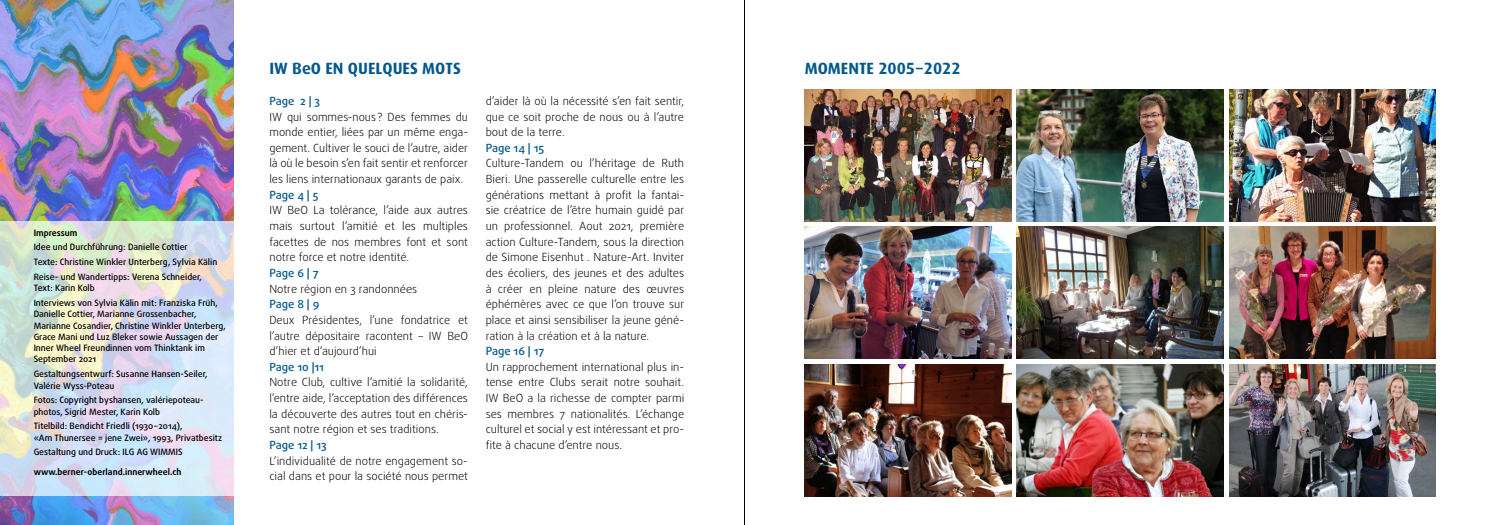
<style>
.page{position:relative;width:1489px;height:525px;background:#fff}
.page>*{position:absolute;margin:0;border:0;box-sizing:border-box;transform-origin:0 0}
.t1{font:700 16.25px "Dax";color:#00588f}
.t2{font:300 11.25px/15.6px "Daxline Pro";color:#000;text-align:justify}
.t3{font:500 11.25px "Daxline Pro";color:#00588f}
.t4{font:500 8.75px/11.2px "Daxline Pro";color:#000}
.t5{font:700 8.75px "Daxline Pro";color:#000}
</style>
<div class="page">
<img style="left:0;top:0;width:234px;height:524px">
<img style="left:804px;top:89px;width:207px;height:132px">
<img style="left:1016px;top:364px;width:207px;height:132px">
<img style="left:1229px;top:89px;width:206px;height:132px">
<img style="left:1229px;top:364px;width:206px;height:132px">
<img style="left:1229px;top:226px;width:206px;height:132px">
<img style="left:1016px;top:89px;width:207px;height:132px">
<img style="left:1016px;top:226px;width:207px;height:132px">
<img style="left:804px;top:226px;width:207px;height:132px">
<img style="left:804px;top:364px;width:207px;height:132px">
<svg style="left:0;top:221px;width:234px;height:274px;background:#dae1e6"></svg>
<hr style="left:744px;top:0;width:1px;height:524px;background:#000">
<p class="t5" style="left:34px;top:226px;width:45px">Impressum</p>
<p class="t4" style="left:34px;top:240px;width:185px;line-height:14.8px">Idee und Durchführung: Danielle Cottier<br>Texte: Christine Winkler Unterberg, Sylvia Kälin<br>Reise- und Wandertipps: Verena Schneider,</p>
<p class="t4" style="left:34px;top:281px;width:185px;line-height:14.8px">Text: Karin Kolb<br>Interviews von Sylvia Kälin mit: Franziska Früh,</p>
<p class="t4" style="left:34px;top:308px;width:193px">Danielle Cottier, Marianne Grossenbacher, Marianne Cosandier, Christine Winkler Unterberg, Grace Mani und Luz Bleker sowie Aussagen der Inner Wheel Freundinnen vom Thinktank im September 2021</p>
<p class="t4" style="left:34px;top:368px;width:175px">Gestaltungsentwurf: Susanne Hansen-Seiler,<br>Valérie Wyss-Poteau</p>
<p class="t4" style="left:34px;top:394px;width:171px">Fotos: Copyright byshansen, valériepoteau&shy;photos, Sigrid Mester, Karin Kolb</p>
<p class="t4" style="left:34px;top:420px;width:190px">Titelbild: Bendicht Friedli (1930–2014),<br>«Am Thunersee = jene Zwei», 1993, Privatbesitz</p>
<p class="t4" style="left:34px;top:446px;width:150px">Gestaltung und Druck: ILG AG WIMMIS</p>
<p class="t5" style="left:34px;top:466px;width:149px">www.berner-oberland.innerwheel.ch</p>
<h1 class="t1" style="left:269px;top:59px;width:193px">IW BeO EN QUELQUES MOTS</h1>
<h1 class="t1" style="left:804px;top:59px;width:157px">MOMENTE 2005–2022</h1>
<p class="t3" style="left:269px;top:93px;width:52px">Page 2 | 3</p>
<p class="t2" style="left:269px;top:109px;width:200px">IW qui sommes-nous ? Des femmes du monde entier, liées par un même enga&shy;gement. Cultiver le souci de l’autre, aider là où le besoin s’en fait sentir et renforcer les liens internationaux garants de paix.</p>
<p class="t3" style="left:269px;top:187px;width:50px">Page 4 | 5</p>
<p class="t2" style="left:269px;top:202px;width:200px">IW BeO La tolérance, l’aide aux autres mais surtout l’amitié et les multiples facettes de nos membres font et sont notre force et notre identité.</p>
<p class="t3" style="left:269px;top:265px;width:51px">Page 6 | 7</p>
<p class="t2" style="left:269px;top:281px;width:149px">Notre région en 3 randonnées</p>
<p class="t3" style="left:269px;top:296px;width:51px">Page 8 | 9</p>
<p class="t2" style="left:269px;top:312px;width:200px">Deux Présidentes, l’une fondatrice et l’autre dépositaire racontent – IW BeO d’hier et d’aujourd’hui</p>
<p class="t3" style="left:269px;top:359px;width:56px">Page 10 |11</p>
<p class="t2" style="left:269px;top:374px;width:200px">Notre Club, cultive l’amitié la solidarité, l’entre aide, l’acceptation des différences la découverte des autres tout en chéris&shy;sant notre région et ses traditions.</p>
<p class="t3" style="left:269px;top:437px;width:59px">Page 12 | 13</p>
<p class="t2" style="left:269px;top:452px;width:200px">L’individualité de notre engagement so&shy;cial dans et pour la société nous permet</p>
<p class="t2" style="left:485px;top:93px;width:200px">d’aider là où la nécessité s’en fait sentir, que ce soit proche de nous ou à l’autre bout de la terre.</p>
<p class="t3" style="left:485px;top:140px;width:60px">Page 14 | 15</p>
<p class="t2" style="left:485px;top:156px;width:200px">Culture-Tandem ou l’héritage de Ruth Bieri. Une passerelle culturelle entre les générations mettant à profit la fantai&shy;sie créatrice de l’être humain guidé par un professionnel. Aout 2021, première action Culture-Tandem, sous la direction de Simone Eisenhut . Nature-Art. Inviter des écoliers, des jeunes et des adultes à créer en pleine nature des œuvres éphémères avec ce que l’on trouve sur place et ainsi sensibiliser la jeune géné&shy;ration à la création et à la nature.</p>
<p class="t3" style="left:485px;top:343px;width:60px">Page 16 | 17</p>
<p class="t2" style="left:485px;top:359px;width:200px">Un rapprochement international plus in&shy;tense entre Clubs serait notre souhait.<br>IW BeO a la richesse de compter parmi ses membres 7 nationalités. L’échange culturel et social y est intéressant et pro&shy;fite à chacune d’entre nous.</p>
</div>
